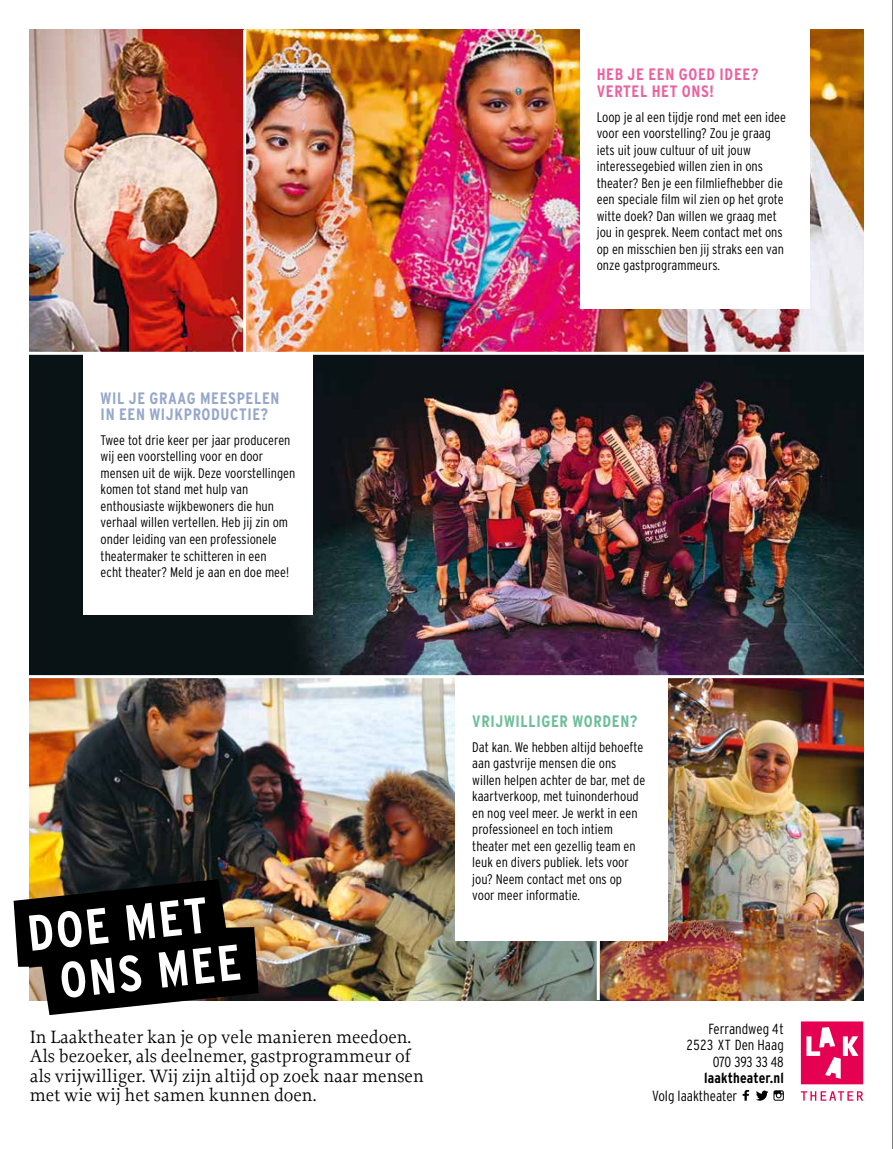
<style>
.page{position:relative;width:893px;height:1149px;background:#fff}
.page>*{position:absolute;margin:0;border:0;box-sizing:border-box;transform-origin:0 0}
.t1{font:18.75px/19.5px "Proforma";color:#000}
.t2{font:700 16.5px/16.5px "Interstate Condensed";letter-spacing:.04em;color:#96a7c9}
.t3{font:700 16.5px/16.5px "Interstate Condensed";letter-spacing:.04em;color:#ec619f}
.t4{font:700 16.5px "Interstate Condensed";letter-spacing:.04em;color:#6cbe99}
.t5{font:300 14.7px/16.5px "Interstate Condensed";color:#000;text-align:right}
.t6{font:700 14.7px "Interstate Condensed";letter-spacing:.01em;color:#000}
.t7{font:300 13.8px/16.5px "Interstate Condensed";color:#000}
</style>
<div class="page">
<svg style="left:743px;top:1090px;width:6px;height:10px"></svg>
<svg style="left:756px;top:1090px;width:28px;height:10px"></svg>
<svg style="left:801px;top:1021px;width:62px;height:79px"></svg>
<img style="left:30px;top:30px;width:213px;height:322px">
<img style="left:246px;top:30px;width:617px;height:322px">
<img style="left:600px;top:678px;width:263px;height:321px">
<img style="left:30px;top:355px;width:833px;height:320px">
<div style="left:84px;top:353px;width:229px;height:261px;background:#fff"></div>
<img style="left:30px;top:678px;width:567px;height:321px">
<svg style="left:14px;top:878px;width:245px;height:136px"></svg>
<div style="left:580px;top:16px;width:229px;height:293px;background:#fff"></div>
<div style="left:455px;top:676px;width:213px;height:264px;background:#fff"></div>
<hr style="left:892px;top:0;width:1px;height:1148px;background:#000">
<p class="t2" style="left:101px;top:389px;width:180px">WIL JE GRAAG MEESPELEN<br>IN EEN WIJKPRODUCTIE?</p>
<p class="t7" style="left:101px;top:431px;width:196px">Twee tot drie keer per jaar produceren wij een voorstelling voor en door mensen uit de wijk. Deze voorstellingen komen tot stand met hulp van enthousiaste wijkbewoners die hun verhaal willen vertellen. Heb jij zin om onder leiding van een professionele theatermaker te schitteren in een<br>echt theater? Meld je aan en doe mee!</p>
<p class="t3" style="left:597px;top:66px;width:163px">HEB JE EEN GOED IDEE?<br>VERTEL HET ONS!</p>
<p class="t7" style="left:597px;top:108px;width:191px">Loop je al een tijdje rond met een idee voor een voorstelling? Zou je graag iets uit jouw cultuur of uit jouw interessegebied willen zien in ons theater? Ben je een filmliefhebber die een speciale film wil zien op het grote witte doek? Dan willen we graag met jou in gesprek. Neem contact met ons op en misschien ben jij straks een van onze gastprogrammeurs.</p>
<p class="t4" style="left:472px;top:711px;width:167px">VRIJWILLIGER WORDEN?</p>
<p class="t7" style="left:472px;top:738px;width:175px">Dat kan. We hebben altijd behoefte aan gastvrije mensen die ons willen helpen achter de bar, met de kaartverkoop, met tuinonderhoud en nog veel meer. Je werkt in een professioneel en toch intiem theater met een gezellig team en leuk en divers publiek. Iets voor jou? Neem contact met ons op voor meer informatie.</p>
<h1 class="t1" style="left:30px;top:1026px;width:396px">In Laaktheater kan je op vele manieren meedoen.<br>Als bezoeker, als deelnemer, gastprogrammeur of als vrijwilliger. Wij zijn altijd op zoek naar mensen met wie wij het samen kunnen doen.</h1>
<p class="t5" style="left:687px;top:1019px;width:98px">Ferrandweg 4t<br>2523 XT Den Haag<br>070 393 33 48</p>
<p class="t6" style="left:704px;top:1069px;width:81px">laaktheater.nl</p>
<p class="t5" style="left:652px;top:1086px;width:87px">Volg laaktheater</p>
</div>
